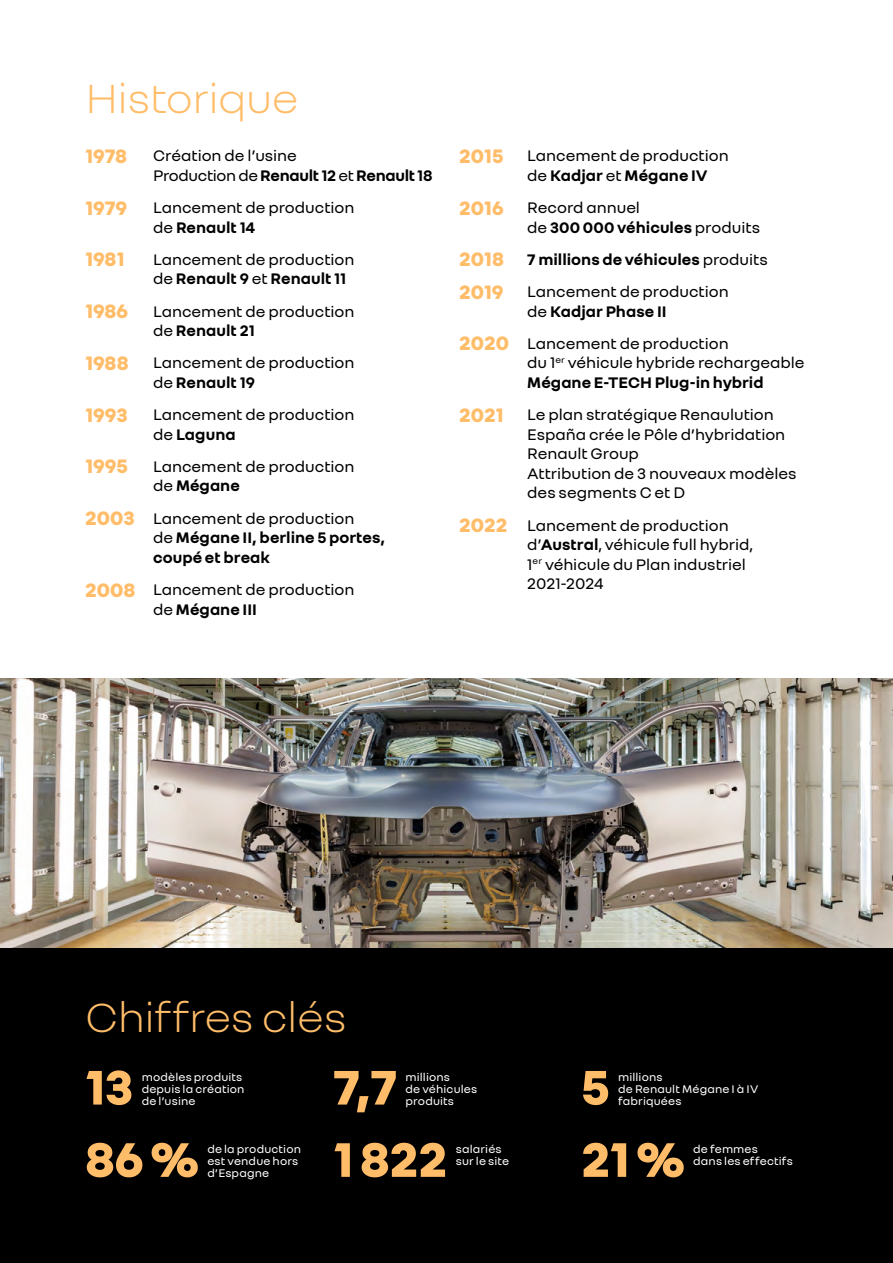
<style>
.page{position:relative;width:893px;height:1263px;background:#fff}
.page>*{position:absolute;margin:0;border:0;box-sizing:border-box;transform-origin:0 0}
.t1{font:800 52.5px "Renault Group";letter-spacing:-.005em;color:#ffbd69}
.t2{font:300 45px "Renault Group";letter-spacing:-.01em;color:#ffbd69}
.t3{font:800 21px "Renault Group";color:#ffbd69}
.t4{font:16.5px/19.5px "Renault Group";color:#000}
.t5{font:700 16.5px/19.5px "Renault Group";letter-spacing:.005em;color:#000}
.t6{font:12px/12px "Renault Group";letter-spacing:.01em;color:#fff}
.s1{font-weight:800;font-size:21px;color:#ffbd69}
.s2{font-weight:700}
.s3{font-weight:400}
</style>
<div class="page">
<img style="left:0;top:679px;width:893px;height:269px">
<div style="left:0;top:948px;width:893px;height:315px;background:#000"></div>
<h2 class="t2" style="left:85px;top:69px;width:215px">Historique</h2>
<p class="t4" style="left:153px;top:145px;width:281px;text-indent:-68px"><span class="s1">1978</span> Création de l’usine<br>Production de <span class="s2">Renault 12</span> et <span class="s2">Renault 18</span></p>
<p class="t4" style="left:153px;top:197px;width:203px;text-indent:-68px"><span class="s1">1979</span> Lancement de production de <span class="s2">Renault 14</span></p>
<p class="t3" style="left:85px;top:246px;width:41px">1981</p>
<p class="t4" style="left:153px;top:249px;width:203px">Lancement de production de <span class="s2">Renault 9</span> et <span class="s2">Renault 11</span></p>
<p class="t4" style="left:153px;top:301px;width:203px;text-indent:-68px"><span class="s1">1986</span> Lancement de production de <span class="s2">Renault 21</span></p>
<p class="t4" style="left:153px;top:352px;width:203px;text-indent:-68px"><span class="s1">1988</span> Lancement de production de <span class="s2">Renault 19</span></p>
<p class="t4" style="left:153px;top:404px;width:203px;text-indent:-68px"><span class="s1">1993</span> Lancement de production de <span class="s2">Laguna</span></p>
<p class="t4" style="left:153px;top:456px;width:203px;text-indent:-68px"><span class="s1">1995</span> Lancement de production de <span class="s2">Mégane</span></p>
<p class="t5" style="left:153px;top:507px;width:234px;text-indent:-68px"><span class="s1">2003</span> <span class="s3">Lancement de production<br>de</span> Mégane II, berline 5 portes, coupé et break</p>
<p class="t4" style="left:153px;top:579px;width:203px;text-indent:-68px"><span class="s1">2008</span> Lancement de production de <span class="s2">Mégane III</span></p>
<p class="t4" style="left:527px;top:145px;width:203px;text-indent:-68px"><span class="s1">2015</span> Lancement de production de <span class="s2">Kadjar</span> et <span class="s2">Mégane IV</span></p>
<p class="t4" style="left:527px;top:197px;width:234px;text-indent:-68px"><span class="s1">2016</span> Record annuel<br>de <span class="s2">300 000 véhicules</span> produits</p>
<p class="t4" style="left:459px;top:242px;width:310px;line-height:32.2px"><span class="s1">2018</span> <span class="s2">7 millions de véhicules</span> produits<br><span class="s1">2019</span> Lancement de production</p>
<p class="t4" style="left:459px;top:294px;width:271px;line-height:32.2px;text-align:center">de <span class="s2">Kadjar Phase II<br></span><span class="s1">2020</span> Lancement de production</p>
<p class="t4" style="left:527px;top:352px;width:279px">du 1<sup>er</sup> véhicule hybride rechargeable<br><span class="s2">Mégane E-TECH Plug-in hybrid</span></p>
<p class="t4" style="left:527px;top:404px;width:271px;text-indent:-68px"><span class="s1">2021</span> Le plan stratégique Renaulution<br>España crée le Pôle d’hybridation<br>Renault Group<br>Attribution de 3 nouveaux modèles des segments C et D</p>
<p class="t4" style="left:527px;top:514px;width:227px;text-indent:-68px"><span class="s1">2022</span> Lancement de production d’<span class="s2">Austral</span>, véhicule full hybrid,<br>1<sup>er</sup> véhicule du Plan industriel<br>2021-2024</p>
<h2 class="t2" style="left:85px;top:988px;width:263px">Chiffres clés</h2>
<h1 class="t1" style="left:85px;top:1053px;width:50px">13</h1>
<p class="t6" style="left:142px;top:1070px;width:104px">modèles produits depuis la création de l’usine</p>
<h1 class="t1" style="left:333px;top:1053px;width:66px">7,7</h1>
<p class="t6" style="left:406px;top:1070px;width:73px">millions<br>de véhicules produits</p>
<h1 class="t1" style="left:581px;top:1053px;width:30px">5</h1>
<p class="t6" style="left:618px;top:1070px;width:142px">millions<br>de Renault Mégane I à IV fabriquées</p>
<h1 class="t1" style="left:85px;top:1125px;width:115px">86%</h1>
<p class="t6" style="left:207px;top:1142px;width:95px">de la production est vendue hors d’Espagne</p>
<h1 class="t1" style="left:333px;top:1125px;width:116px">1822</h1>
<p class="t6" style="left:456px;top:1142px;width:55px">salariés sur le site</p>
<h1 class="t1" style="left:581px;top:1125px;width:105px">21%</h1>
<p class="t6" style="left:693px;top:1142px;width:101px">de femmes<br>dans les effectifs</p>
</div>
